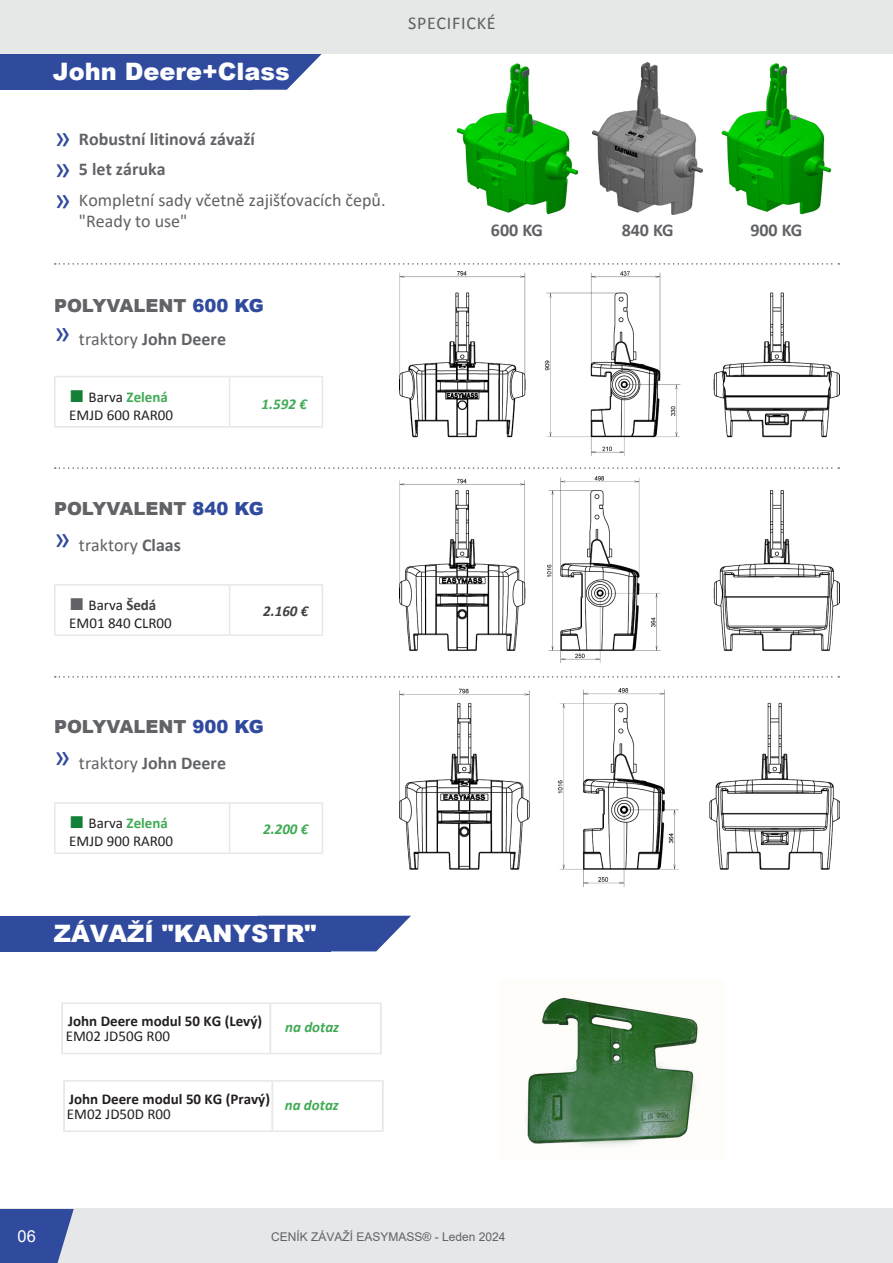
<style>
.page{position:relative;width:893px;height:1263px;background:#fff}
.page>*{position:absolute;margin:0;border:0;box-sizing:border-box;transform-origin:0 0}
.t1{font:33px "Calibri";color:#304a9e}
.t2{font:900 24px "Arial";color:#fff}
.t3{font:18px/30.6px "Calibri";color:#606265}
.t4{font:700 18px "Calibri";color:#606265}
.t5{font:900 18px "Arial";color:#616366}
.t6{font:18px "Calibri";letter-spacing:.04em;color:#5d5f61}
.t7{font:16.5px "Arial";color:#fff}
.t8{font:15px/18px "Calibri";color:#231f20}
.t9{font:700 15px/15px "Calibri";color:#231f20}
.t10{font:italic 700 15px "Calibri";color:#40aa55}
.t11{font:italic 700 15px "Calibri";color:#40aa55}
.t12{font:italic 700 15px "Calibri";color:#404040}
.t13{font:12px "Arial";color:#606264}
.s1{font-weight:700}
.s2{color:#304a9e}
.s3{font-weight:400;font-size:33px;color:#304a9e}
.s4{font-weight:400}
.s5{font-family:"Arial";font-size:25.5px;color:#128036}
.s6{font-weight:700;color:#40aa55}
.s7{font-style:inherit}
.s8{font-size:33px;color:#304a9e}
.s9{font-family:"Arial";font-size:25.5px;color:#606265}
.s10{font-weight:700;color:#404040}
</style>
<div class="page">
<div style="left:0;top:1209px;width:893px;height:54px;background:#e6e7e9"></div>
<svg style="left:0;top:1209px;width:74px;height:54px;background:#445ba6"></svg>
<div style="left:0;top:54px;width:252px;height:36px;background:#304a9e"></div>
<svg style="left:252px;top:54px;width:70px;height:36px"></svg>
<img style="left:400px;top:272px;width:440px;height:184px">
<img style="left:456px;top:63px;width:122px;height:151px">
<svg style="left:55px;top:263px;width:784px;height:2px"></svg>
<img style="left:721px;top:63px;width:110px;height:151px">
<img style="left:400px;top:476px;width:440px;height:187px">
<svg style="left:55px;top:467px;width:784px;height:2px"></svg>
<div style="left:0;top:916px;width:331px;height:35px;background:#304a9e"></div>
<svg style="left:331px;top:916px;width:80px;height:35px"></svg>
<div style="left:0;top:0;width:893px;height:53px;background:#e5e8e7"></div>
<hr style="left:54px;top:376px;width:176px;height:1px;background:#e5e8e7">
<hr style="left:54px;top:377px;width:2px;height:49px;background:#e5e8e7">
<hr style="left:230px;top:376px;width:93px;height:1px;background:#e5e8e7">
<hr style="left:229px;top:377px;width:1px;height:49px;background:#e5e8e7">
<hr style="left:322px;top:377px;width:1px;height:49px;background:#e5e8e7">
<hr style="left:54px;top:426px;width:176px;height:2px;background:#e5e8e7">
<hr style="left:230px;top:426px;width:93px;height:2px;background:#e5e8e7">
<hr style="left:54px;top:584px;width:176px;height:2px;background:#e5e8e7">
<hr style="left:54px;top:586px;width:2px;height:48px;background:#e5e8e7">
<hr style="left:230px;top:584px;width:93px;height:2px;background:#e5e8e7">
<hr style="left:229px;top:586px;width:1px;height:48px;background:#e5e8e7">
<hr style="left:322px;top:586px;width:1px;height:48px;background:#e5e8e7">
<hr style="left:54px;top:634px;width:176px;height:2px;background:#e5e8e7">
<hr style="left:230px;top:634px;width:93px;height:2px;background:#e5e8e7">
<img style="left:593px;top:63px;width:110px;height:151px">
<img style="left:400px;top:689px;width:440px;height:197px">
<svg style="left:55px;top:676px;width:784px;height:2px"></svg>
<hr style="left:54px;top:802px;width:176px;height:2px;background:#e5e8e7">
<hr style="left:54px;top:804px;width:2px;height:48px;background:#e5e8e7">
<hr style="left:230px;top:802px;width:93px;height:2px;background:#e5e8e7">
<hr style="left:229px;top:804px;width:1px;height:48px;background:#e5e8e7">
<hr style="left:322px;top:804px;width:1px;height:48px;background:#e5e8e7">
<hr style="left:54px;top:852px;width:176px;height:2px;background:#e5e8e7">
<hr style="left:230px;top:852px;width:93px;height:2px;background:#e5e8e7">
<img style="left:526px;top:997px;width:172px;height:149px">
<hr style="left:61px;top:1002px;width:209px;height:2px;background:#e5e8e7">
<hr style="left:61px;top:1004px;width:2px;height:49px;background:#e5e8e7">
<hr style="left:270px;top:1002px;width:112px;height:2px;background:#e5e8e7">
<hr style="left:270px;top:1004px;width:1px;height:49px;background:#e5e8e7">
<hr style="left:380px;top:1004px;width:2px;height:49px;background:#e5e8e7">
<hr style="left:61px;top:1053px;width:209px;height:1px;background:#e5e8e7">
<hr style="left:270px;top:1053px;width:112px;height:1px;background:#e5e8e7">
<hr style="left:63px;top:1080px;width:209px;height:2px;background:#e5e8e7">
<hr style="left:63px;top:1081px;width:2px;height:49px;background:#e5e8e7">
<hr style="left:272px;top:1080px;width:112px;height:2px;background:#e5e8e7">
<hr style="left:271px;top:1081px;width:2px;height:49px;background:#e5e8e7">
<hr style="left:382px;top:1081px;width:2px;height:49px;background:#e5e8e7">
<hr style="left:63px;top:1130px;width:209px;height:2px;background:#e5e8e7">
<hr style="left:272px;top:1130px;width:112px;height:2px;background:#e5e8e7">
<p class="t2" style="left:53px;top:54px;width:239px">John Deere+Class</p>
<p class="t1" style="left:54px;top:118px;width:18px">»</p>
<p class="t1" style="left:54px;top:149px;width:18px">»</p>
<p class="t1" style="left:54px;top:181px;width:18px">»</p>
<p class="t3" style="left:79px;top:123px;width:308px"><span class="s1">Robustní litinová závaží<br>5 let záruka<br></span>Kompletní sady včetně zajišťovacích čepů.</p>
<p class="t3" style="left:79px;top:206px;width:110px">"Ready to use"</p>
<p class="t6" style="left:408px;top:12px;width:89px">SPECIFICKÉ</p>
<p class="t4" style="left:491px;top:218px;width:54px">600 KG</p>
<p class="t4" style="left:750px;top:218px;width:54px">900 KG</p>
<p class="t4" style="left:622px;top:218px;width:54px">840 KG</p>
<p class="t5" style="left:54px;top:292px;width:211px">POLYVALENT <span class="s2">600 KG</span></p>
<p class="t4" style="left:54px;top:327px;width:174px"><span class="s3">»</span> <span class="s4">traktory</span> John Deere</p>
<p class="t8" style="left:69px;top:388px;width:105px"><span class="s5">■</span> Barva <span class="s6">Zelená<br></span>EMJD 600 RAR00</p>
<p class="t11" style="left:262px;top:394px;width:47px">1.<span class="s7">592</span> €</p>
<p class="t5" style="left:54px;top:495px;width:211px">POLYVALENT <span class="s2">840 KG</span></p>
<p class="t3" style="left:54px;top:529px;width:129px"><span class="s8">»</span> traktory <span class="s1">Claas</span></p>
<p class="t8" style="left:69px;top:596px;width:104px"><span class="s9">■</span> Barva <span class="s10">Šedá<br></span>EM01 840 CLR00</p>
<p class="t12" style="left:263px;top:600px;width:47px">2<span class="s7">.</span>160 <span class="s7">€</span></p>
<p class="t5" style="left:54px;top:713px;width:211px">POLYVALENT <span class="s2">900 KG</span></p>
<p class="t4" style="left:54px;top:751px;width:174px"><span class="s3">»</span> <span class="s4">traktory</span> John Deere</p>
<p class="t8" style="left:69px;top:814px;width:105px"><span class="s5">■</span> Barva <span class="s6">Zelená<br></span>EMJD 900 RAR00</p>
<p class="t10" style="left:263px;top:818px;width:47px">2<span class="s7">.</span>200 <span class="s7">€</span></p>
<p class="t2" style="left:54px;top:916px;width:264px">ZÁVAŽÍ "KANYSTR"</p>
<p class="t9" style="left:68px;top:1013px;width:196px">John Deere modul 50 KG (Levý)</p>
<p class="t8" style="left:66px;top:1027px;width:106px">EM02 JD50G R00</p>
<p class="t10" style="left:285px;top:1016px;width:56px">na dotaz</p>
<p class="t9" style="left:67px;top:1091px;width:205px">John Deere modul 50 KG <span class="s7">(Pra</span>vý)<br><span class="s4">EM02 JD50D R00</span></p>
<p class="t10" style="left:285px;top:1094px;width:56px">na dotaz</p>
<p class="t7" style="left:18px;top:1225px;width:20px">0<span class="s7">6</span></p>
<p class="t13" style="left:271px;top:1228px;width:236px">CENÍK ZÁVAŽÍ EASYMASS® - Leden 2024</p>
</div>
